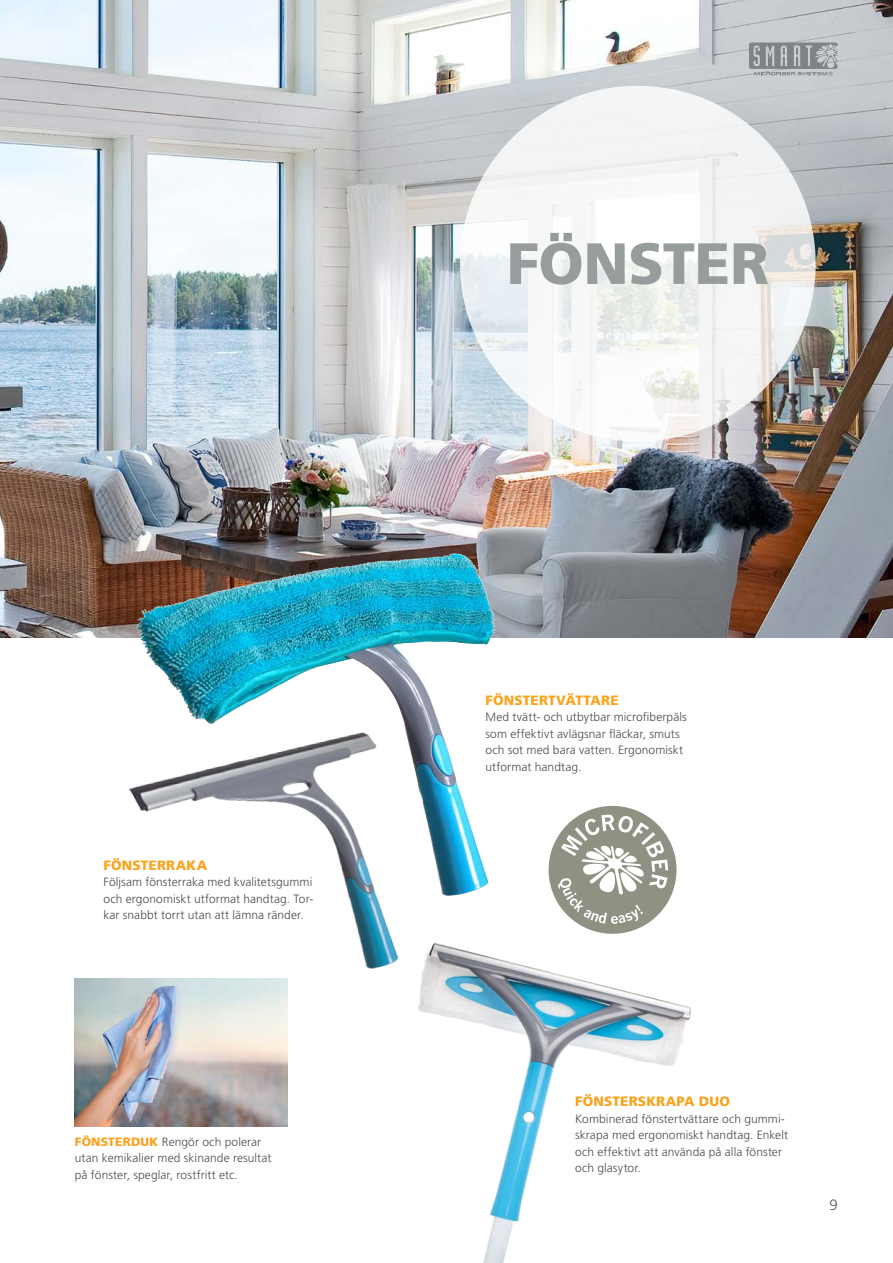
<style>
.page{position:relative;width:893px;height:1263px;background:#fff}
.page>*{position:absolute;margin:0;border:0;box-sizing:border-box;transform-origin:0 0}
.t1{font:900 58.05px "Frutiger";letter-spacing:-.005em;color:#979c9c}
.t2{font:300 15px "Frutiger";color:#57585a}
.t3{font:900 13.5px "Frutiger";letter-spacing:.015em;color:#f9a31f}
.t4{font:300 12px/16.5px "Frutiger";letter-spacing:.005em;color:#4b4c4d}
.s1{font-weight:900;color:#f9a31f}
</style>
<div class="page">
<img style="left:0;top:0;width:893px;height:638px">
<img style="left:287px;top:935px;width:112px;height:64px">
<img style="left:0;top:496px;width:611px;height:439px">
<img style="left:74px;top:978px;width:213px;height:149px">
<img style="left:418px;top:942px;width:272px;height:321px">
<svg style="left:540px;top:797px;width:137px;height:138px"></svg>
<svg style="left:460px;top:86px;width:356px;height:355px;fill:#f4f5f5"></svg>
<svg style="left:749px;top:43px;width:89px;height:33px"></svg>
<p class="t3" style="left:103px;top:857px;width:105px">FÖNSTERRAKA</p>
<p class="t4" style="left:103px;top:874px;width:211px;text-align:justify">Följsam fönsterraka med kvalitetsgummi och ergonomiskt utformat handtag. Tor&shy;kar snabbt torrt utan att lämna ränder.</p>
<p class="t4" style="left:75px;top:1134px;width:198px"><span class="s1">FÖNSTERDUK</span> Rengör och polerar utan kemikalier med skinande resultat på fönster, speglar, rostfritt etc.</p>
<p class="t1" style="left:507px;top:229px;width:264px">FÖNSTER</p>
<p class="t3" style="left:485px;top:692px;width:135px">FÖNSTERTVÄTTARE</p>
<p class="t4" style="left:485px;top:709px;width:203px">Med tvätt- och utbytbar microfiberpäls som effektivt avlägsnar fläckar, smuts och sot med bara vatten. Ergonomiskt utformat handtag.</p>
<p class="t3" style="left:575px;top:1093px;width:156px">FÖNSTERSKRAPA DUO</p>
<p class="t4" style="left:575px;top:1111px;width:214px">Kombinerad fönstertvättare och gummi&shy;skrapa med ergonomiskt handtag. Enkelt och effektivt att använda på alla fönster och glasytor.</p>
<p class="t2" style="left:829px;top:1197px;width:10px">9</p>
</div>
